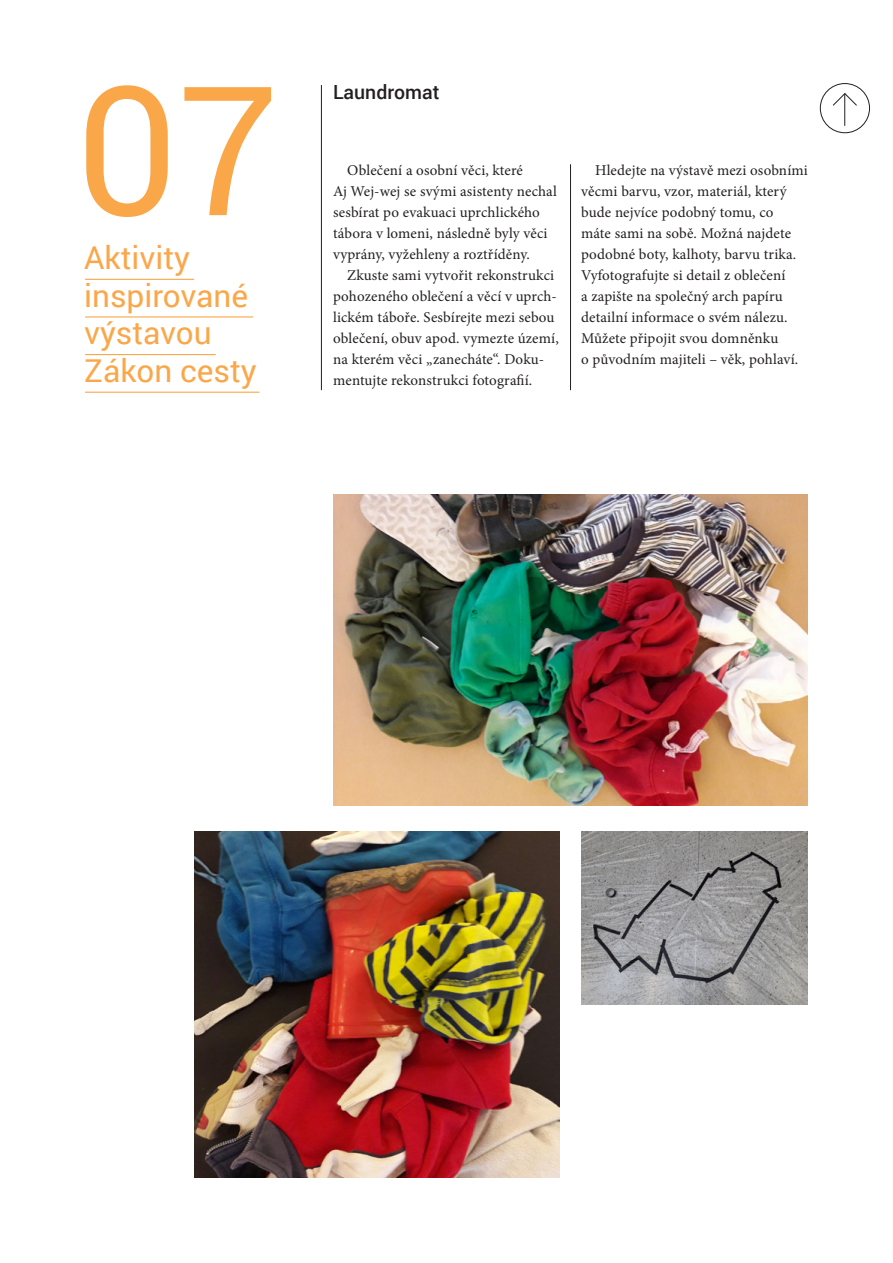
<style>
.page{position:relative;width:893px;height:1263px;background:#fff}
.page>*{position:absolute;margin:0;border:0;box-sizing:border-box;transform-origin:0 0}
.t1{font:180px "Roboto";color:#faa74a}
.t2{font:31.5px/37.5px "Roboto";color:#faa74a}
.t3{font:500 19.5px "Roboto";color:#231f20}
.t4{font:15px/21px "Minion Pro";letter-spacing:.01em;color:#231f20}
</style>
<div class="page">
<div style="left:820px;top:83px;width:50px;height:50px;border:1px solid #231f20;border-radius:50%"></div>
<hr style="left:844px;top:94px;width:1px;height:32px;background:#231f20">
<svg style="left:833px;top:93px;width:24px;height:13px"></svg>
<hr style="left:321px;top:85px;width:1px;height:305px;background:#231f20">
<hr style="left:570px;top:164px;width:1px;height:226px;background:#231f20">
<img style="left:194px;top:831px;width:366px;height:347px">
<img style="left:333px;top:494px;width:475px;height:311px">
<img style="left:581px;top:831px;width:227px;height:174px">
<hr style="left:85px;top:316px;width:168px;height:1px;background:#faa74a">
<hr style="left:85px;top:354px;width:131px;height:1px;background:#faa74a">
<hr style="left:85px;top:279px;width:109px;height:1px;background:#faa74a">
<hr style="left:85px;top:392px;width:174px;height:1px;background:#faa74a">
<h1 class="t1" style="left:76px;top:25px;width:204px">07</h1>
<h2 class="t2" style="left:84px;top:238px;width:174px">Aktivity inspirované výstavou<br>Zákon cesty</h2>
<h3 class="t3" style="left:333px;top:78px;width:108px">Laundromat</h3>
<p class="t4" style="left:333px;top:160px;width:225px;text-indent:14px">Oblečení a osobní věci, které<br>Aj Wej-wej se svými asistenty nechal sesbírat po evakuaci uprchlického tábora v lomeni, následně byly věci vyprány, vyžehleny a roztříděny.</p>
<p class="t4" style="left:333px;top:265px;width:227px;text-indent:14px">Zkuste sami vytvořit rekonstrukci pohozeného oblečení a věcí v uprch&shy;lickém táboře. Sesbírejte mezi sebou oblečení, obuv apod. vymezte území, na kterém věci „zanecháte“. Doku&shy;mentujte rekonstrukci fotografií.</p>
<p class="t4" style="left:581px;top:160px;width:228px;text-indent:14px">Hledejte na výstavě mezi osobními věcmi barvu, vzor, materiál, který bude nejvíce podobný tomu, co<br>máte sami na sobě. Možná najdete podobné boty, kalhoty, barvu trika.<br>Vyfotografujte si detail z oblečení<br>a zapište na společný arch papíru detailní informace o svém nálezu.<br>Můžete připojit svou domněnku<br>o původním majiteli – věk, pohlaví.</p>
</div>
